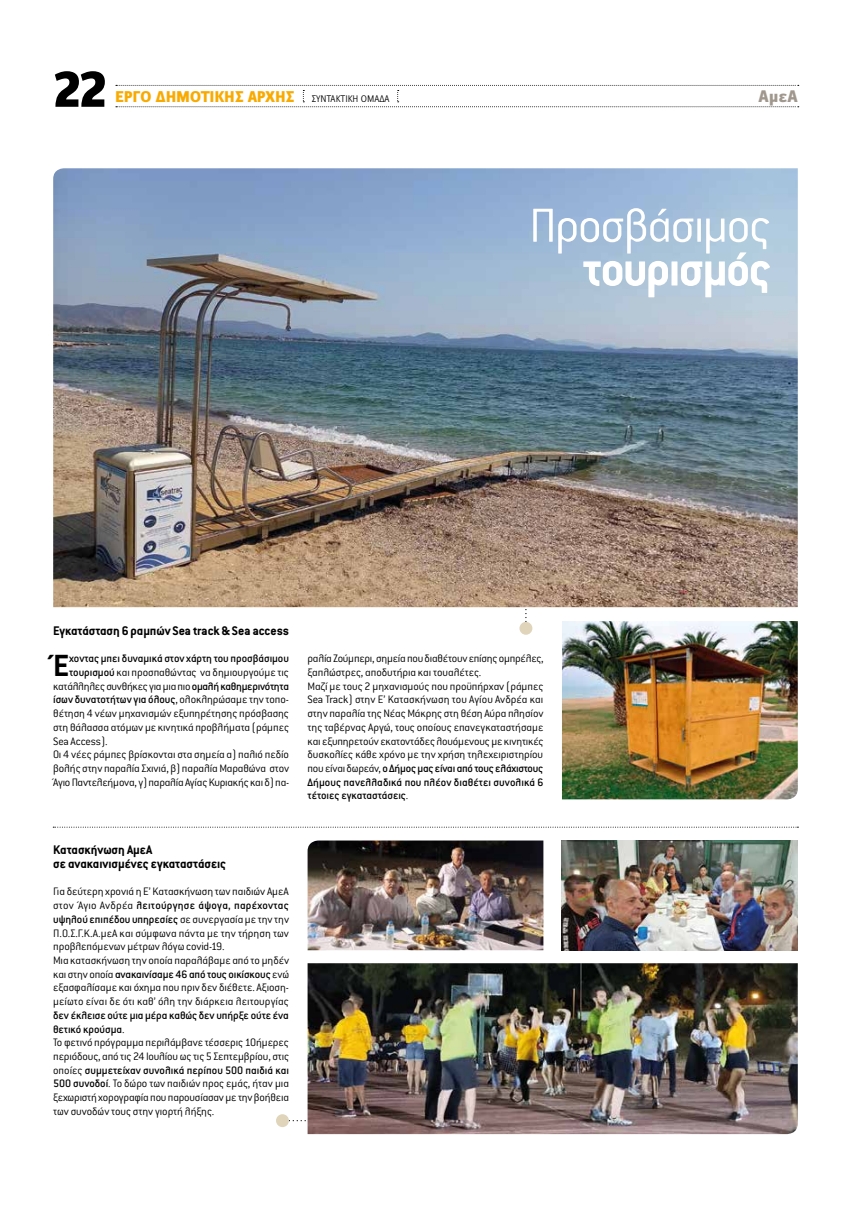
<style>
.page{position:relative;width:851px;height:1205px;background:#fff}
.page>*{position:absolute;margin:0;border:0;box-sizing:border-box;transform-origin:0 0}
.t1{font:800 55px "Zine Sans Dis GR";color:#000}
.t2{font:300 52.5px "Conduit ITC Hel";letter-spacing:-.03em;color:#fff}
.t3{font:700 52.5px "Conduit ITC Hel";letter-spacing:-.035em;color:#fff}
.t4{font:700 33.62px "Conduit ITC Hel";color:#000}
.t5{font:800 17.5px "Zine Sans Dis GR";color:#a0988e}
.t6{font:800 16.25px "Zine Sans Dis GR";letter-spacing:.005em;color:#f8aa00}
.t7{font:700 13.75px/13.8px "Conduit ITC Hel";letter-spacing:-.005em;color:#000}
.t8{font:300 11.88px/13.8px "Conduit ITC Hel";letter-spacing:-.005em;color:#000}
.t9{font:500 11.88px "Conduit ITC Hel";letter-spacing:-.005em;color:#000}
.s1{font-weight:300;font-size:10px;color:#000}
.s2{font-weight:500}
.s3{font-weight:300}
</style>
<div class="page">
<svg style="left:525px;top:607px;width:2px;height:15px"></svg>
<div style="left:519px;top:622px;width:13px;height:13px;background:#e0d5bb;border-radius:50%"></div>
<svg style="left:116px;top:85px;width:682px;height:22px"></svg>
<img style="left:53px;top:168px;width:744px;height:439px">
<div style="left:276px;top:1114px;width:13px;height:13px;background:#e0d5bb;border-radius:50%"></div>
<img style="left:562px;top:840px;width:235px;height:110px">
<img style="left:307px;top:840px;width:236px;height:110px">
<img style="left:307px;top:963px;width:490px;height:171px">
<img style="left:562px;top:621px;width:235px;height:178px">
<svg style="left:53px;top:827px;width:745px;height:1px"></svg>
<h1 class="t1" style="left:53px;top:61px;width:55px">22</h1>
<h3 class="t6" style="left:116px;top:88px;width:275px">ΈΡΓΟ ΔΗΜΟΤΙΚΉΣ ΑΡΧΉΣ <span class="s1">ΣΥΝΤΑΚΤΙΚΗ ΟΜΑΔΑ</span></h3>
<h3 class="t5" style="left:758px;top:87px;width:41px">ΑμεΑ</h3>
<h2 class="t2" style="left:529px;top:199px;width:244px">Προσβάσιμος</h2>
<h2 class="t3" style="left:582px;top:243px;width:190px">τουρισμός</h2>
<p class="t7" style="left:53px;top:624px;width:237px">Εγκατάσταση 6 ραμπών Sea track &amp; Sea access</p>
<h3 class="t4" style="left:53px;top:649px;width:18px">Έ</h3>
<p class="t9" style="left:69px;top:652px;width:221px">χοντας μπει δυναμικά στον χάρτη του προσβάσιμου</p>
<p class="t8" style="left:69px;top:666px;width:221px"><span class="s2">τουρισμού</span> και προσπαθώντας να δημιουργούμε τις</p>
<p class="t8" style="left:53px;top:679px;width:237px">κατάλληλες συνθήκες για μια πιο <span class="s2">ομαλή καθημερινότητα</span></p>
<p class="t9" style="left:53px;top:694px;width:237px">ίσων δυνατοτήτων για όλους<span class="s3">, ολοκληρώσαμε την τοπο-</span></p>
<p class="t8" style="left:53px;top:707px;width:237px">θέτηση 4 νέων μηχανισμών εξυπηρέτησης πρόσβασης</p>
<p class="t8" style="left:53px;top:720px;width:237px">στη θάλασσα ατόμων με κινητικά προβλήματα (ράμπες</p>
<p class="t8" style="left:53px;top:734px;width:56px">Sea Access).</p>
<p class="t8" style="left:53px;top:748px;width:237px">Οι 4 νέες ράμπες βρίσκονται στα σημεία α) παλιό πεδίο</p>
<p class="t8" style="left:53px;top:762px;width:237px">βολής στην παραλία Σχινιά, β) παραλία Μαραθώνα στον</p>
<p class="t8" style="left:53px;top:775px;width:237px">Άγιο Παντελεήμονα, γ) παραλία Αγίας Κυριακής και δ) πα-</p>
<p class="t7" style="left:53px;top:843px;width:174px">Κατασκήνωση ΑμεΑ<br>σε ανακαινισμένες εγκαταστάσεις</p>
<p class="t8" style="left:53px;top:885px;width:237px">Για δεύτερη χρονιά η Ε’ Κατασκήνωση των παιδιών ΑμεΑ στον Άγιο Ανδρέα <span class="s2">λειτούργησε άψογα, παρέχοντας υψηλού επιπέδου υπηρεσίες</span> σε συνεργασία με την την Π.Ο.Σ.Γ.Κ.Α.μεΑ και σύμφωνα πάντα με την τήρηση των προβλεπόμενων μέτρων λόγω covid-19.<br>Μια κατασκήνωση την οποία παραλάβαμε από το μηδέν και στην οποία <span class="s2">ανακαινίσαμε 46 από τους οικίσκους</span> ενώ εξασφαλίσαμε και όχημα που πριν δεν διέθετε. Αξιοση&shy;μείωτο είναι δε ότι καθ’ όλη την διάρκεια λειτουργίας</p>
<p class="t8" style="left:53px;top:1008px;width:237px"><span class="s2">δεν έκλεισε ούτε μια μέρα καθώς δεν υπήρξε ούτε ένα θετικό κρούσμα</span>.<br>Το φετινό πρόγραμμα περιλάμβανε τέσσερις 10ήμερες περιόδους, από τις 24 Ιουλίου ως τις 5 Σεπτεμβρίου, στις οποίες <span class="s2">συμμετείχαν συνολικά περίπου 500 παιδιά και 500 συνοδοί</span>. Το δώρο των παιδιών προς εμάς, ήταν μια ξεχωριστή χορογραφία που παρουσίασαν με την βοήθεια των συνοδών τους στην γιορτή λήξης.</p>
<p class="t8" style="left:307px;top:652px;width:237px">ραλία Ζούμπερι, σημεία που διαθέτουν επίσης ομπρέλες, ξαπλώστρες, αποδυτήρια και τουαλέτες.<br>Μαζί με τους 2 μηχανισμούς που προϋπήρχαν (ράμπες Sea Track) στην Ε’ Κατασκήνωση του Αγίου Ανδρέα και στην παραλία της Νέας Μάκρης στη θέση Αύρα πλησίον της ταβέρνας Αργώ, τους οποίους επανεγκαταστήσαμε και εξυπηρετούν εκατοντάδες λουόμενους με κινητικές δυσκολίες κάθε χρόνο με την χρήση τηλεχειριστηρίου που είναι δωρεάν, <span class="s2">ο Δήμος μας είναι από τους ελάχιστους Δήμους πανελλαδικά που πλέον διαθέτει συνολικά 6 τέτοιες εγκαταστάσεις</span>.</p>
</div>
